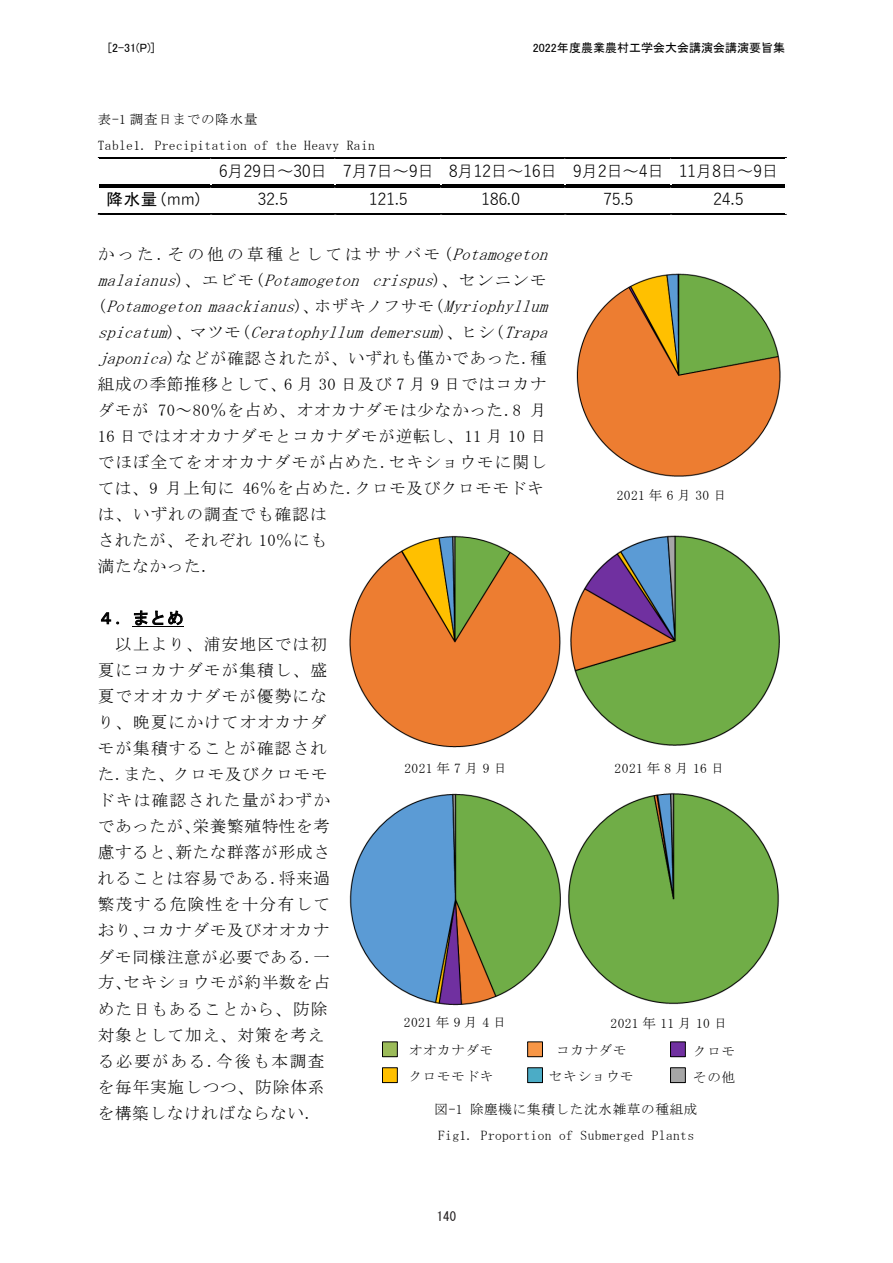
<style>
.page{position:relative;width:893px;height:1263px;background:#fff}
.page>*{position:absolute;margin:0;border:0;box-sizing:border-box;transform-origin:0 0}
.t1{font:16.5px/26.1px "MS Mincho";letter-spacing:.045em;color:#000}
.t2{font:16.5px/26px "MS Mincho";letter-spacing:.065em;color:#000}
.t3{font:16.5px "MS Gothic";color:#000}
.t4{font:16.2px "Yu Gothic";letter-spacing:-.035em;color:#000}
.t5{font:16.2px "MS Gothic";color:#000}
.t6{font:13.5px/25.8px "MS Mincho";letter-spacing:.035em;color:#000}
.t7{font:13.5px "MS Mincho";letter-spacing:.285em;color:#000}
.t8{font:12.75px "MS Gothic";color:#231f20}
.t9{font:12px "MS P Gothic";color:#000}
.s1{font-family:"Yu Gothic"}
.s2{font-style:italic}
.s3{font-family:"MS Mincho"}
.s4{font-family:"MS P Gothic";font-size:12px;color:#000}
</style>
<div class="page">
<hr style="left:132px;top:626px;width:52px;height:1px;background:#000">
<img style="left:576px;top:273px;width:205px;height:204px">
<img style="left:349px;top:535px;width:212px;height:213px">
<img style="left:570px;top:535px;width:210px;height:211px">
<img style="left:349px;top:793px;width:430px;height:213px">
<div style="left:382px;top:1042px;width:15px;height:15px;background:#9bbb59"></div>
<div style="left:382px;top:1041px;width:16px;height:16px;border:1px solid #000"></div>
<div style="left:382px;top:1068px;width:15px;height:14px;background:#ffc000"></div>
<div style="left:382px;top:1067px;width:16px;height:16px;border:1px solid #000"></div>
<div style="left:528px;top:1042px;width:14px;height:15px;background:#f79646"></div>
<div style="left:527px;top:1041px;width:16px;height:16px;border:1px solid #000"></div>
<div style="left:528px;top:1068px;width:14px;height:14px;background:#4bacc6"></div>
<div style="left:527px;top:1067px;width:16px;height:16px;border:1px solid #000"></div>
<div style="left:670px;top:1042px;width:15px;height:15px;background:#7030a0"></div>
<div style="left:670px;top:1041px;width:16px;height:16px;border:1px solid #000"></div>
<div style="left:670px;top:1068px;width:15px;height:14px;background:#a6a6a6"></div>
<div style="left:670px;top:1067px;width:16px;height:16px;border:1px solid #000"></div>
<hr style="left:98px;top:157px;width:689px;height:2px;background:#000">
<hr style="left:99px;top:184px;width:687px;height:2px;background:#000">
<hr style="left:99px;top:187px;width:687px;height:1px;background:#000">
<hr style="left:98px;top:214px;width:689px;height:1px;background:#000">
<p class="t9" style="left:108px;top:42px;width:48px">[2-31(P)]</p>
<p class="t9" style="left:533px;top:42px;width:253px">2022年度農業農村工学会大会講演会講演要旨集</p>
<p class="t6" style="left:98px;top:106px;width:279px">表-1 調査日までの降水量<br>Table1. Precipitation of the Heavy Rain</p>
<p class="t4" style="left:219px;top:156px;width:561px">6月29日～30日 7月7日～9日 8月12日～16日 9月2日～4日 11月8日～9日</p>
<p class="t5" style="left:106px;top:191px;width:98px">降水量(<span class="s1">mm</span>)</p>
<p class="t4" style="left:258px;top:184px;width:32px">32.5</p>
<p class="t4" style="left:369px;top:184px;width:41px">121.5</p>
<p class="t4" style="left:481px;top:184px;width:41px">186.0</p>
<p class="t4" style="left:603px;top:184px;width:32px">75.5</p>
<p class="t4" style="left:713px;top:184px;width:32px">24.5</p>
<p class="t1" style="left:98px;top:241px;width:456px">かった.その他の草種としてはササバモ(<span class="s2">Potamogeton malaianus</span>) 、エビモ ( <span class="s2">Potamogeton crispus</span>) 、センニンモ( <span class="s2">Potamogeton maackianus</span>) 、ホザキノフサモ ( <span class="s2">Myriophyllum spicatum</span>) 、マツモ ( <span class="s2">Ceratophyllum demersum</span>) 、ヒシ ( <span class="s2">Trapa japonica</span>)などが確認されたが、いずれも僅かであった.種組成の季節推移として、6 月 30 日及び 7 月 9 日ではコカナダモが 70～80％を占め、オオカナダモは少なかった.8 月<br>16 日ではオオカナダモとコカナダモが逆転し、11 月 10 日でほぼ全てをオオカナダモが占めた.セキショウモに関しては、9 月上旬に 46％を占めた.クロモ及びクロモモドキは、いずれの調査でも確認は<br>されたが、それぞれ 10％にも<br>満たなかった.</p>
<p class="t3" style="left:98px;top:610px;width:87px">４<span class="s3">．</span>まとめ</p>
<p class="t2" style="left:98px;top:631px;width:234px;text-indent:17px">以上より、浦安地区では初夏にコカナダモが集積し、盛夏でオオカナダモが優勢になり、晩夏にかけてオオカナダモが集積することが確認された.また、クロモ及びクロモモドキは確認された量がわずかであったが、栄養繁殖特性を考慮すると、新たな群落が形成されることは容易である.将来過繁茂する危険性を十分有しており、コカナダモ及びオオカナダモ同様注意が必要である.一方、セキショウモが約半数を占めた日もあることから、防除対象として加え、対策を考える必要がある.今後も本調査を毎年実施しつつ、防除体系を構築しなければならない.</p>
<p class="t7" style="left:617px;top:489px;width:111px">2021年6月30日</p>
<p class="t7" style="left:404px;top:761px;width:104px">2021年7月9日</p>
<p class="t7" style="left:615px;top:761px;width:111px">2021年8月16日</p>
<p class="t7" style="left:404px;top:1016px;width:104px">2021年9月4日</p>
<p class="t6" style="left:610px;top:1010px;width:118px">2021 年 11 月 10 日</p>
<p class="t6" style="left:409px;top:1038px;width:86px">オオカナダモクロモモドキ</p>
<p class="t6" style="left:549px;top:1037px;width:86px;text-align:center">コカナダモセキショウモ</p>
<p class="t6" style="left:693px;top:1038px;width:44px">クロモその他</p>
<p class="t6" style="left:434px;top:1096px;width:264px">図-1 除塵機に集積した沈水雑草の種組成<br>Fig1. Proportion of Submerged Plants</p>
<p class="t8" style="left:437px;top:1210px;width:21px">140<span class="s4">2</span></p>
</div>
